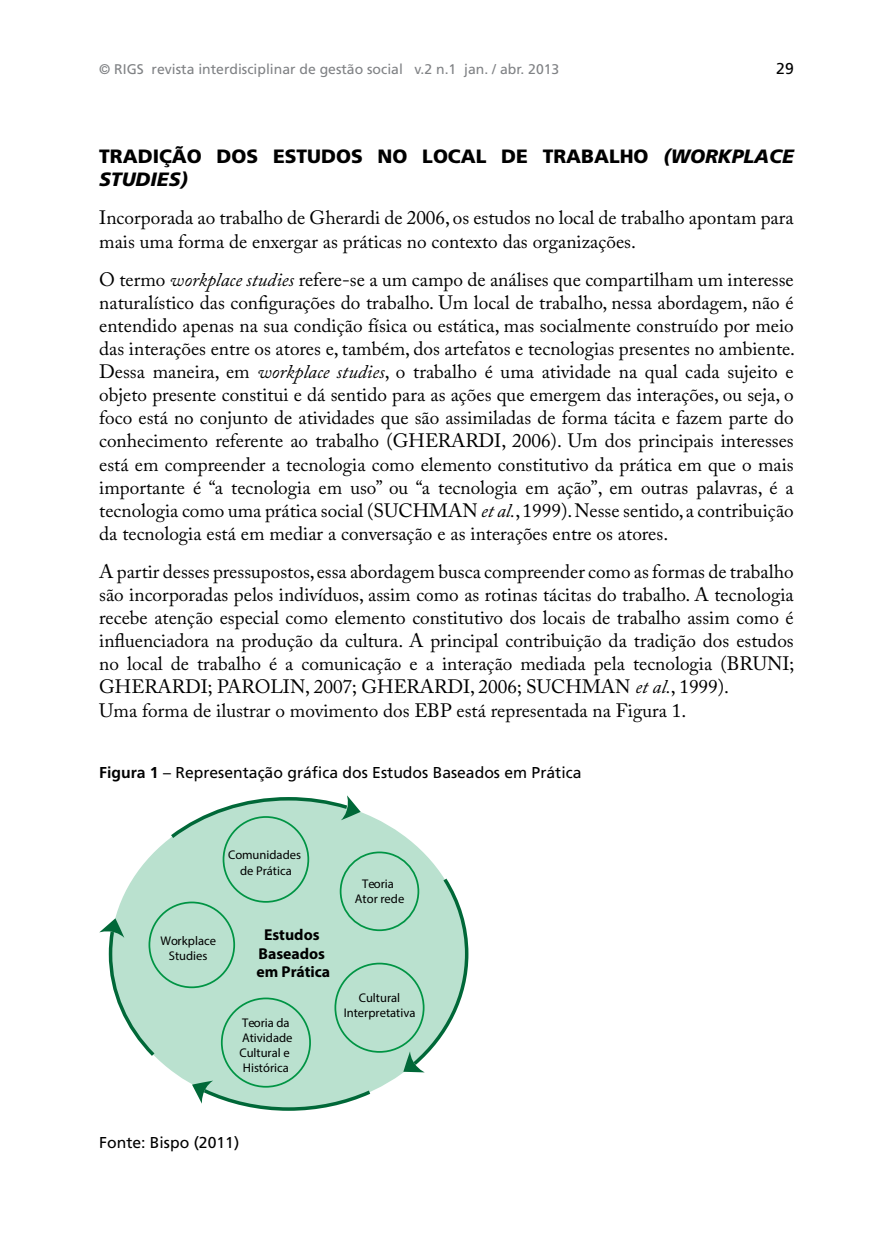
<style>
.page{position:relative;width:893px;height:1241px;background:#fff}
.page>*{position:absolute;margin:0;border:0;box-sizing:border-box;transform-origin:0 0}
.t1{font:19.25px/23.1px "Adobe Caslon Pro";color:#000}
.t2{font:900 19.25px/23.1px "Frutiger LT Std";color:#000}
.t3{font:15.75px "Frutiger LT Std";color:#000}
.t4{font:700 15.75px/18.9px "Myriad Pro";color:#000;text-align:center}
.t5{font:14px "Frutiger LT Std";color:#808285}
.t6{font:12.6px/15px "Myriad Pro";color:#000;text-align:center}
.s1{font-style:italic}
.s2{font-weight:700}
</style>
<div class="page">
<svg style="left:108px;top:797px;width:361px;height:314px"></svg>
<svg style="left:148px;top:815px;width:277px;height:273px;background:#b7dfcc"></svg>
<svg style="left:341px;top:795px;width:20px;height:25px"></svg>
<svg style="left:403px;top:1050px;width:22px;height:22px"></svg>
<svg style="left:192px;top:1080px;width:22px;height:23px"></svg>
<svg style="left:99px;top:918px;width:26px;height:20px"></svg>
<p class="t5" style="left:99px;top:61px;width:462px">© RIGS revista interdisciplinar de gestão social v.2 n.1 jan. / abr. 2013</p>
<p class="t3" style="left:776px;top:60px;width:19px">29</p>
<p class="t2" style="left:99px;top:145px;width:696px">TRADIÇÃO DOS ESTUDOS NO LOCAL DE TRABALHO <span class="s1">(WORKPLACE<br>STUDIES)</span></p>
<p class="t1" style="left:99px;top:206px;width:696px">Incorporada ao trabalho de Gherardi de 2006, os estudos no local de trabalho apontam para mais uma forma de enxergar as práticas no contexto das organizações.</p>
<p class="t1" style="left:99px;top:267px;width:697px;text-align:justify">O termo <span class="s1">workplace studies</span> refere-se a um campo de análises que compartilham um interesse naturalístico das configurações do trabalho. Um local de trabalho, nessa abordagem, não é entendido apenas na sua condição física ou estática, mas socialmente construído por meio das interações entre os atores e, também, dos artefatos e tecnologias presentes no ambiente.<br>Dessa maneira, em <span class="s1">workplace studies</span>, o trabalho é uma atividade na qual cada sujeito e objeto presente constitui e dá sentido para as ações que emergem das interações, ou seja, o foco está no conjunto de atividades que são assimiladas de forma tácita e fazem parte do conhecimento referente ao trabalho (GHERARDI, 2006). Um dos principais interesses está em compreender a tecnologia como elemento constitutivo da prática em que o mais importante é “a tecnologia em uso” ou “a tecnologia em ação”, em outras palavras, é a tecnologia como uma prática social (SUCHMAN <span class="s1">et al.</span>, 1999). Nesse sentido, a contribuição da tecnologia está em mediar a conversação e as interações entre os atores.</p>
<p class="t1" style="left:99px;top:559px;width:697px">A partir desses pressupostos, essa abordagem busca compreender como as formas de trabalho são incorporadas pelos indivíduos, assim como as rotinas tácitas do trabalho. A tecnologia recebe atenção especial como elemento constitutivo dos locais de trabalho assim como é influenciadora na produção da cultura. A principal contribuição da tradição dos estudos no local de trabalho é a comunicação e a interação mediada pela tecnologia (BRUNI; GHERARDI; PAROLIN, 2007; GHERARDI, 2006; SUCHMAN <span class="s1">et al.</span>, 1999).<br>Uma forma de ilustrar o movimento dos EBP está representada na Figura 1.</p>
<p class="t3" style="left:99px;top:762px;width:484px"><span class="s2">Figura 1</span> – Representação gráfica dos Estudos Baseados em Prática</p>
<p class="t6" style="left:228px;top:847px;width:75px">Comunidades de Prática</p>
<p class="t6" style="left:160px;top:932px;width:57px">Workplace<br>Studies</p>
<p class="t4" style="left:257px;top:924px;width:75px">Estudos<br>Baseados em Prática</p>
<p class="t6" style="left:239px;top:1014px;width:54px;text-align:left">Teoria da<br>Atividade<br>Cultural e<br>Histórica</p>
<p class="t6" style="left:355px;top:875px;width:51px">Teoria<br>Ator rede</p>
<p class="t6" style="left:344px;top:989px;width:73px">Cultural<br>Interpretativa</p>
<p class="t3" style="left:99px;top:1132px;width:142px">Fonte: Bispo (2011)</p>
</div>
